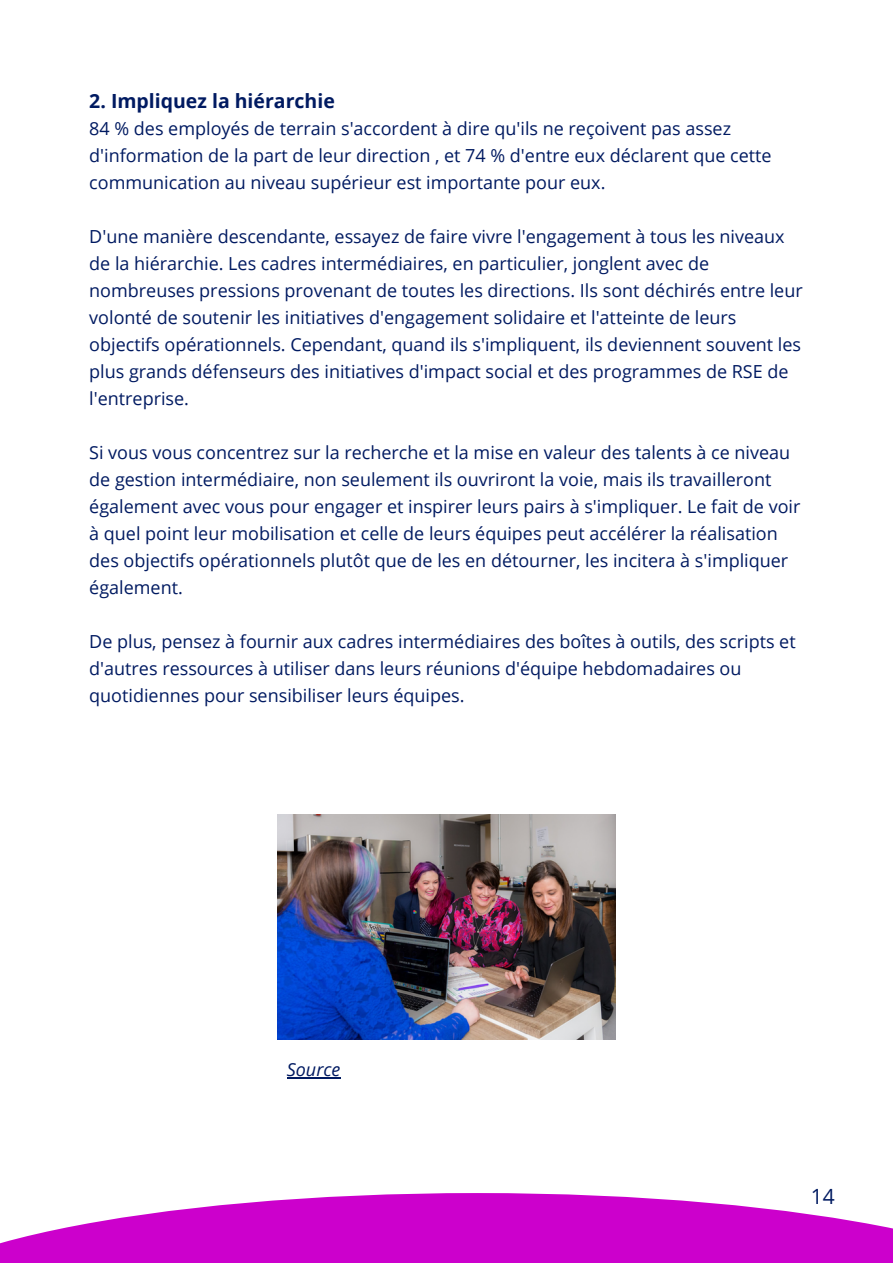
<style>
.page{position:relative;width:893px;height:1264px;background:#fff}
.page>*{position:absolute;margin:0;border:0;box-sizing:border-box;transform-origin:0 0}
.t1{font:21px "Open Sans";color:#001a61}
.t2{font:700 19.5px "Open Sans";color:#001a61}
.t3{font:18px/27px "Open Sans";color:#001a61}
.t4{font:italic 18px "Open Sans";color:#001a61}
</style>
<div class="page">
<img style="left:277px;top:814px;width:338px;height:225px">
<hr style="left:287px;top:1077px;width:53px;height:1px;background:#001a61">
<svg style="left:0;top:1193px;width:892px;height:69px;fill:#c0c"></svg>
<p class="t2" style="left:89px;top:88px;width:247px">2. Impliquez la hiérarchie</p>
<p class="t3" style="left:89px;top:115px;width:684px">84 % des employés de terrain s'accordent à dire qu'ils ne reçoivent pas assez d'information de la part de leur direction , et 74 % d'entre eux déclarent que cette communication au niveau supérieur est importante pour eux.</p>
<p class="t3" style="left:89px;top:223px;width:715px">D'une manière descendante, essayez de faire vivre l'engagement à tous les niveaux de la hiérarchie. Les cadres intermédiaires, en particulier, jonglent avec de nombreuses pressions provenant de toutes les directions. Ils sont déchirés entre leur volonté de soutenir les initiatives d'engagement solidaire et l'atteinte de leurs objectifs opérationnels. Cependant, quand ils s'impliquent, ils deviennent souvent les plus grands défenseurs des initiatives d'impact social et des programmes de RSE de l'entreprise.</p>
<p class="t3" style="left:89px;top:439px;width:712px">Si vous vous concentrez sur la recherche et la mise en valeur des talents à ce niveau de gestion intermédiaire, non seulement ils ouvriront la voie, mais ils travailleront également avec vous pour engager et inspirer leurs pairs à s'impliquer. Le fait de voir à quel point leur mobilisation et celle de leurs équipes peut accélérer la réalisation des objectifs opérationnels plutôt que de les en détourner, les incitera à s'impliquer également.</p>
<p class="t3" style="left:89px;top:627px;width:708px">De plus, pensez à fournir aux cadres intermédiaires des boîtes à outils, des scripts et d'autres ressources à utiliser dans leurs réunions d'équipe hebdomadaires ou quotidiennes pour sensibiliser leurs équipes.</p>
<p class="t4" style="left:287px;top:1056px;width:55px">Source</p>
<p class="t1" style="left:810px;top:1181px;width:25px">14</p>
</div>
